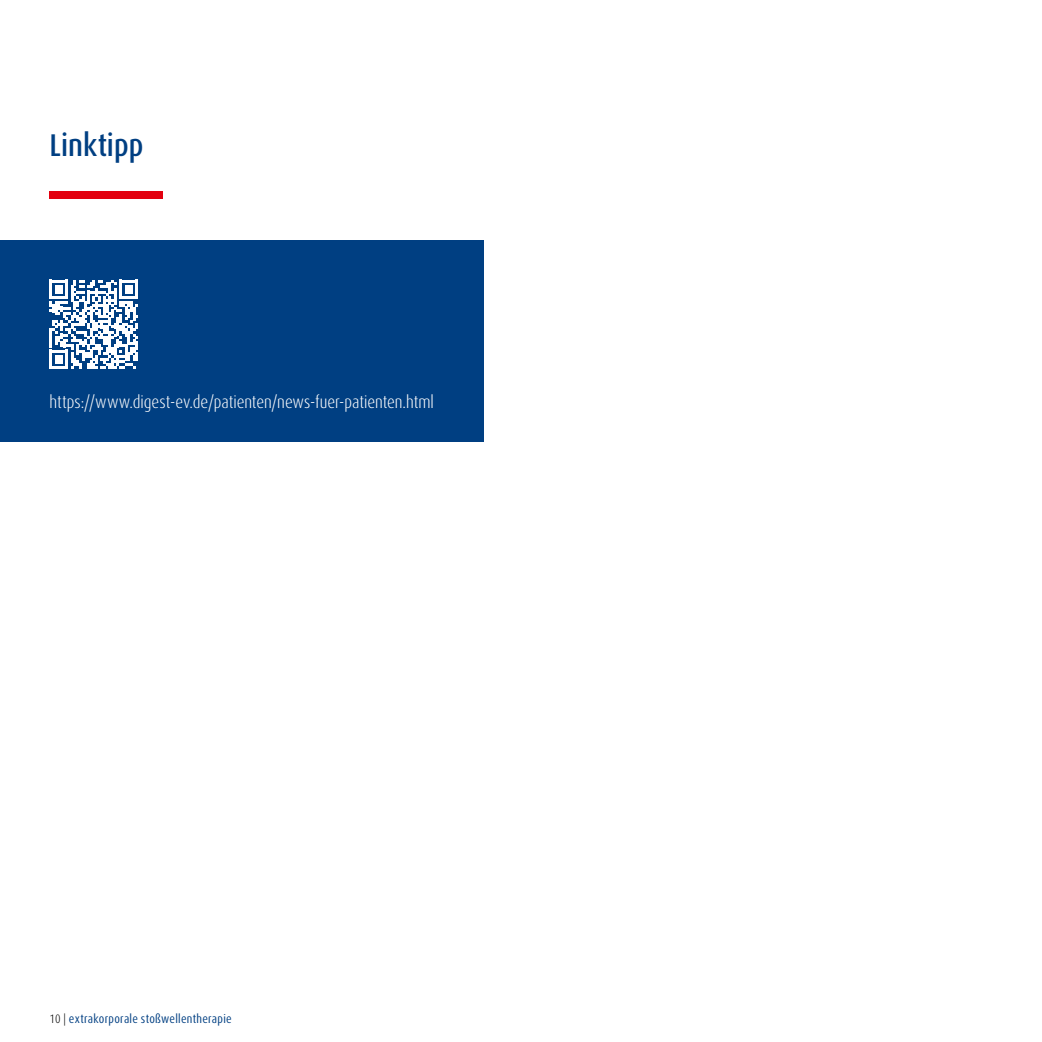
<style>
.page{position:relative;width:1042px;height:1042px;background:#fff}
.page>*{position:absolute;margin:0;border:0;box-sizing:border-box;transform-origin:0 0}
.t1{font:500 condensed 31.5px "Dax OT";color:#003f82}
.t2{font:300 condensed 17.5px "Dax OT";letter-spacing:-.005em;color:#fff}
.t3{font:condensed 12.25px "Dax OT";letter-spacing:.02em;color:#003f82}
.s1{font-weight:300;color:#000}
</style>
<div class="page">
<div style="left:50px;top:192px;width:113px;height:7px;background:#e3000f"></div>
<div style="left:0;top:240px;width:484px;height:201px;background:#003f82"></div>
<svg style="left:49px;top:280px;width:89px;height:88px"></svg>
<h1 class="t1" style="left:50px;top:125px;width:95px">Linktipp</h1>
<p class="t2" style="left:50px;top:391px;width:386px">https://www.digest-ev.de/patienten/news-fuer-patienten.html</p>
<p class="t3" style="left:50px;top:1011px;width:184px"><span class="s1">10 |</span> extrakorporale stoßwellentherapie</p>
</div>
